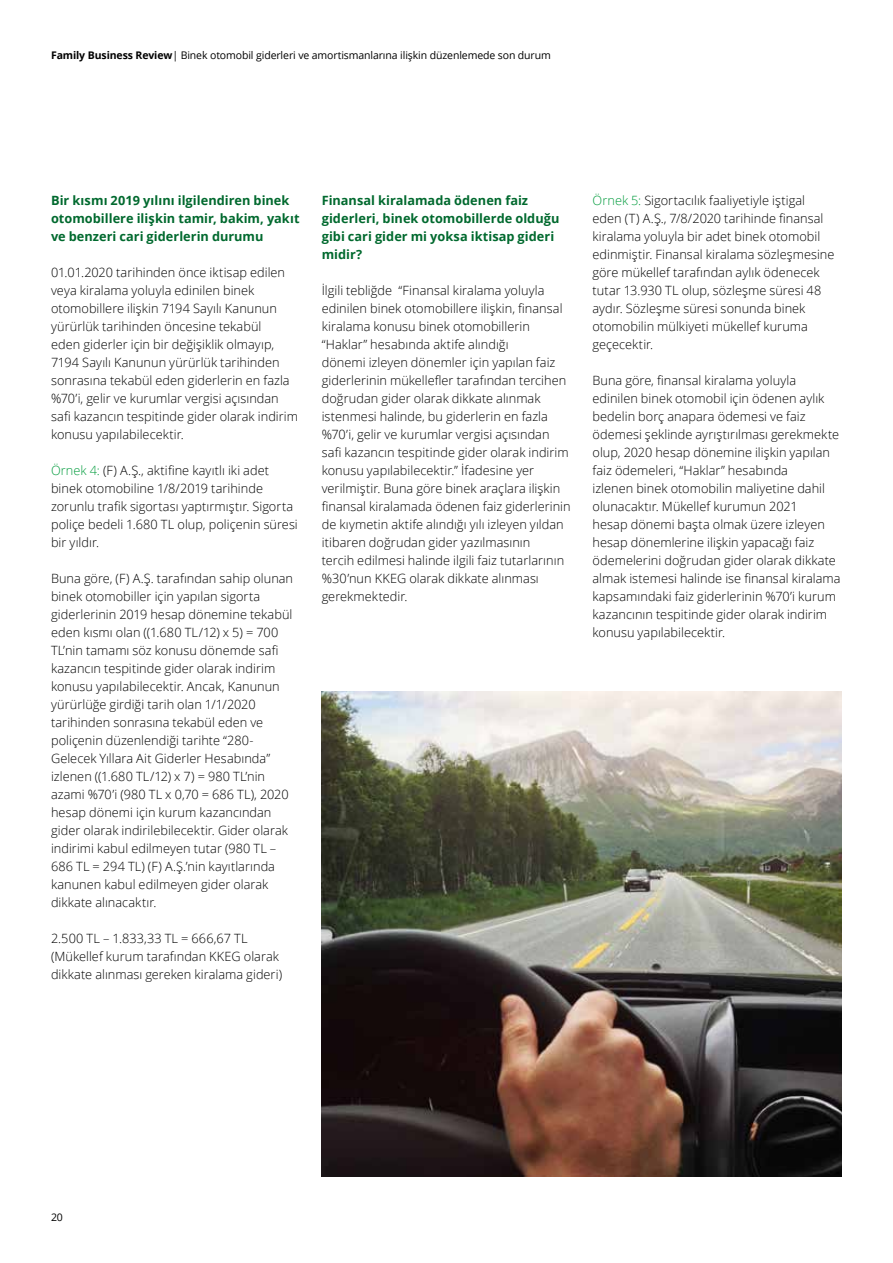
<style>
.page{position:relative;width:893px;height:1263px;background:#fff}
.page>*{position:absolute;margin:0;border:0;box-sizing:border-box;transform-origin:0 0}
.t1{font:300 12.75px/18px "Open Sans";color:#000}
.t2{font:700 12.75px/18px "Open Sans";letter-spacing:.005em;color:#00692e}
.t3{font:10.5px "Open Sans";letter-spacing:-.01em;color:#000}
.s1{font-weight:700}
.s2{color:#009b3c}
</style>
<div class="page">
<img style="left:322px;top:691px;width:520px;height:485px">
<p class="t3" style="left:51px;top:48px;width:501px"><span class="s1">Family Business Review</span>| Binek otomobil giderleri ve amortismanlarına ilişkin düzenlemede son durum</p>
<p class="t2" style="left:51px;top:191px;width:250px">Bir kısmı 2019 yılını ilgilendiren binek otomobillere ilişkin tamir, bakim, yakıt ve benzeri cari giderlerin durumu</p>
<p class="t1" style="left:51px;top:263px;width:249px">01.01.2020 tarihinden önce iktisap edilen veya kiralama yoluyla edinilen binek otomobillere ilişkin 7194 Sayılı Kanunun yürürlük tarihinden öncesine tekabül<br>eden giderler için bir değişiklik olmayıp, 7194 Sayılı Kanunun yürürlük tarihinden sonrasına tekabül eden giderlerin en fazla %70’i, gelir ve kurumlar vergisi açısından safi kazancın tespitinde gider olarak indirim konusu yapılabilecektir.</p>
<p class="t1" style="left:51px;top:461px;width:248px"><span class="s2">Örnek 4:</span> (F) A.Ş., aktifine kayıtlı iki adet binek otomobiline 1/8/2019 tarihinde zorunlu trafik sigortası yaptırmıştır. Sigorta poliçe bedeli 1.680 TL olup, poliçenin süresi bir yıldır.</p>
<p class="t1" style="left:51px;top:569px;width:244px">Buna göre, (F) A.Ş. tarafından sahip olunan binek otomobiller için yapılan sigorta giderlerinin 2019 hesap dönemine tekabül eden kısmı olan ((1.680 TL/12) x 5) = 700<br>TL’nin tamamı söz konusu dönemde safi kazancın tespitinde gider olarak indirim konusu yapılabilecektir. Ancak, Kanunun yürürlüğe girdiği tarih olan 1/1/2020 tarihinden sonrasına tekabül eden ve poliçenin düzenlendiği tarihte “280- Gelecek Yıllara Ait Giderler Hesabında” izlenen ((1.680 TL/12) x 7) = 980 TL’nin azami %70’i (980 TL x 0,70 = 686 TL), 2020 hesap dönemi için kurum kazancından gider olarak indirilebilecektir. Gider olarak indirimi kabul edilmeyen tutar (980 TL – 686 TL = 294 TL) (F) A.Ş.’nin kayıtlarında kanunen kabul edilmeyen gider olarak dikkate alınacaktır.</p>
<p class="t1" style="left:51px;top:929px;width:233px">2.500 TL – 1.833,33 TL = 666,67 TL (Mükellef kurum tarafından KKEG olarak dikkate alınması gereken kiralama gideri)</p>
<p class="t2" style="left:322px;top:191px;width:239px">Finansal kiralamada ödenen faiz giderleri, binek otomobillerde olduğu gibi cari gider mi yoksa iktisap gideri midir?</p>
<p class="t1" style="left:322px;top:281px;width:250px">İlgili tebliğde “Finansal kiralama yoluyla edinilen binek otomobillere ilişkin, finansal kiralama konusu binek otomobillerin “Haklar” hesabında aktife alındığı<br>dönemi izleyen dönemler için yapılan faiz giderlerinin mükellefler tarafından tercihen doğrudan gider olarak dikkate alınmak istenmesi halinde, bu giderlerin en fazla %70’i, gelir ve kurumlar vergisi açısından safi kazancın tespitinde gider olarak indirim konusu yapılabilecektir.” İfadesine yer verilmiştir. Buna göre binek araçlara ilişkin finansal kiralamada ödenen faiz giderlerinin de kıymetin aktife alındığı yılı izleyen yıldan itibaren doğrudan gider yazılmasının<br>tercih edilmesi halinde ilgili faiz tutarlarının %30’nun KKEG olarak dikkate alınması gerekmektedir.</p>
<p class="t1" style="left:592px;top:191px;width:243px"><span class="s2">Örnek 5:</span> Sigortacılık faaliyetiyle iştigal eden (T) A.Ş., 7/8/2020 tarihinde finansal kiralama yoluyla bir adet binek otomobil edinmiştir. Finansal kiralama sözleşmesine göre mükellef tarafından aylık ödenecek tutar 13.930 TL olup, sözleşme süresi 48 aydır. Sözleşme süresi sonunda binek otomobilin mülkiyeti mükellef kuruma geçecektir.</p>
<p class="t1" style="left:592px;top:371px;width:250px">Buna göre, finansal kiralama yoluyla edinilen binek otomobil için ödenen aylık bedelin borç anapara ödemesi ve faiz ödemesi şeklinde ayrıştırılması gerekmekte olup, 2020 hesap dönemine ilişkin yapılan faiz ödemeleri, “Haklar” hesabında<br>izlenen binek otomobilin maliyetine dahil olunacaktır. Mükellef kurumun 2021<br>hesap dönemi başta olmak üzere izleyen hesap dönemlerine ilişkin yapacağı faiz ödemelerini doğrudan gider olarak dikkate almak istemesi halinde ise finansal kiralama kapsamındaki faiz giderlerinin %70’i kurum kazancının tespitinde gider olarak indirim konusu yapılabilecektir.</p>
<p class="t3" style="left:51px;top:1210px;width:13px">20</p>
</div>
